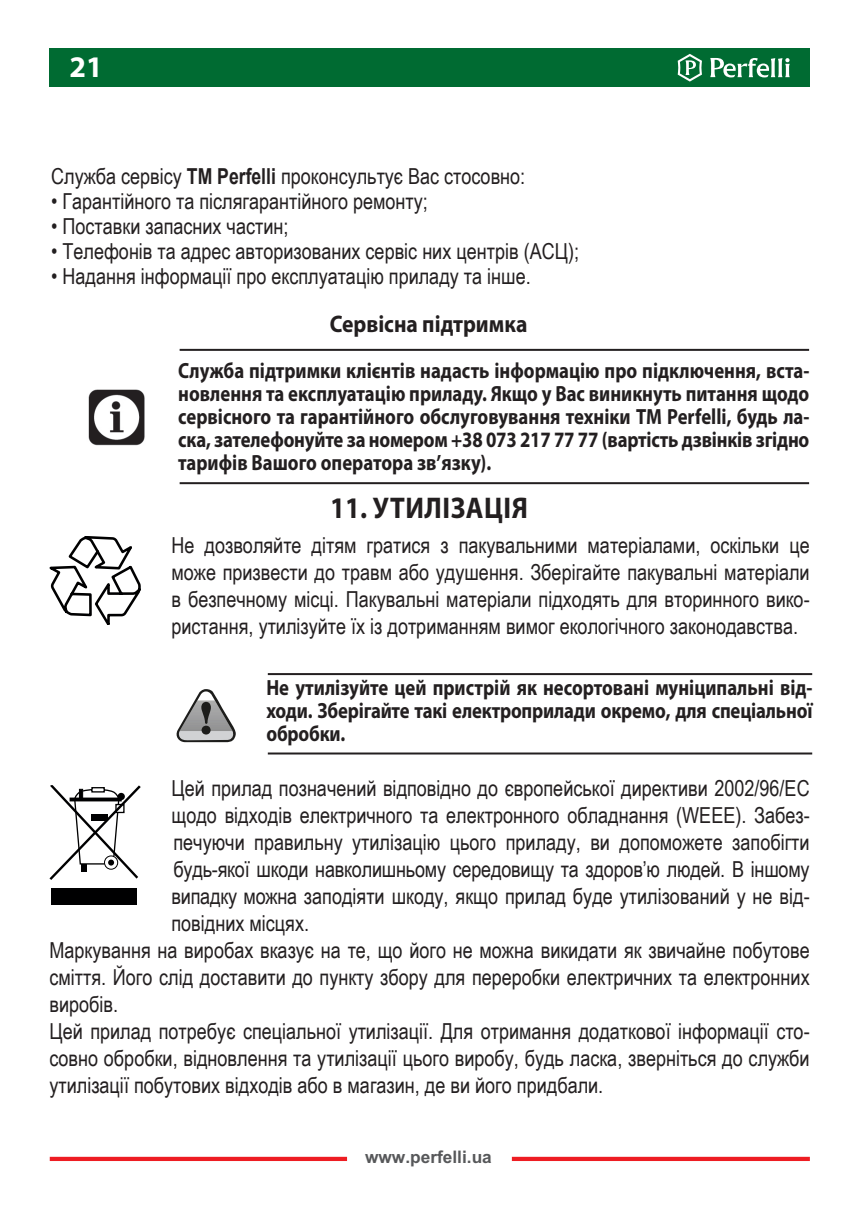
<style>
.page{position:relative;width:862px;height:1214px;background:#fff}
.page>*{position:absolute;margin:0;border:0;box-sizing:border-box;transform-origin:0 0}
.t1{font:700 30px "Myriad Pro";letter-spacing:.02em;color:#231f20;scale:.9 1}
.t2{font:700 30px "Myriad Pro";color:#fff}
.t3{font:700 24px "Myriad Pro";color:#231f20;scale:.9 1}
.t4{font:22px/27px "Arial Narrow";color:#231f20;text-align:justify}
.t5{font:700 22px/23px "Myriad Pro";letter-spacing:-.01em;color:#231f20;text-align:justify;scale:.85 1}
.t6{font:700 17.2px "Arial";color:#57585a}
.s1{font-family:"Arial";font-weight:700}
</style>
<div class="page">
<svg style="left:49px;top:537px;width:92px;height:87px"></svg>
<svg style="left:49px;top:785px;width:92px;height:94px"></svg>
<div style="left:51px;top:888px;width:86px;height:16px;background:#000001"></div>
<hr style="left:268px;top:673px;width:544px;height:2px;background:#231f20">
<hr style="left:268px;top:752px;width:544px;height:2px;background:#231f20">
<svg style="left:176px;top:689px;width:60px;height:53px"></svg>
<hr style="left:180px;top:349px;width:629px;height:2px;background:#231f20">
<hr style="left:180px;top:482px;width:629px;height:2px;background:#231f20">
<img style="left:88px;top:389px;width:57px;height:57px">
<div style="left:50px;top:48px;width:760px;height:38px;background:#006b32"></div>
<svg style="left:710px;top:58px;width:79px;height:19px"></svg>
<svg style="left:678px;top:54px;width:24px;height:28px"></svg>
<svg style="left:512px;top:1156px;width:298px;height:4px"></svg>
<svg style="left:50px;top:1156px;width:297px;height:4px"></svg>
<h1 class="t2" style="left:69px;top:47px;width:35px">21</h1>
<p class="t4" style="left:51px;top:161px;width:475px">Служба сервісу <span class="s1">ТМ Perfelli</span> проконсультує Вас стосовно:</p>
<p class="t4" style="left:51px;top:186px;width:378px">• Гарантійного та післягарантійного ремонту;</p>
<p class="t4" style="left:51px;top:211px;width:239px">• Поставки запасних частин;</p>
<p class="t4" style="left:51px;top:236px;width:529px">• Телефонів та адрес авторизованих сервіс них центрів (АСЦ);</p>
<p class="t4" style="left:51px;top:261px;width:481px">• Надання інформації про експлуатацію приладу та інше.</p>
<p class="t3" style="left:330px;top:308px;width:221px">Сервісна підтримка</p>
<p class="t5" style="left:178px;top:358px;width:744px">Служба підтримки клієнтів надасть інформацію про підключення, вста&shy;новлення та експлуатацію приладу. Якщо у Вас виникнуть питання щодо сервісного та гарантійного обслуговування техніки ТМ Perfelli, будь ла&shy;ска, зателефонуйте за номером +38 073 217 77 77 (вартість дзвінків згідно тарифів Вашого оператора зв’язку).</p>
<p class="t1" style="left:330px;top:488px;width:221px">11. УТИЛІЗАЦІЯ</p>
<p class="t4" style="left:171px;top:531px;width:640px">Не дозволяйте дітям гратися з пакувальними матеріалами, оскільки це може призвести до травм або удушення. Зберігайте пакувальні матеріали в безпечному місці. Пакувальні матеріали підходять для вторинного вико&shy;ристання, утилізуйте їх із дотриманням вимог екологічного законодавства.</p>
<p class="t5" style="left:266px;top:675px;width:644px">Не утилізуйте цей пристрій як несортовані муніципальні від&shy;ходи. Зберігайте такі електроприлади окремо, для спеціальної обробки.</p>
<p class="t4" style="left:171px;top:774px;width:640px">Цей прилад позначений відповідно до європейської директиви 2002/96/ЕС щодо відходів електричного та електронного обладнання (WЕЕЕ). Забез&shy;печуючи правильну утилізацію цього приладу, ви допоможете запобігти будь-якої шкоди навколишньому середовищу та здоров’ю людей. В іншому випадку можна заподіяти шкоду, якщо прилад буде утилізований у не від&shy;повідних місцях.</p>
<p class="t4" style="left:49px;top:935px;width:761px">Маркування на виробах вказує на те, що його не можна викидати як звичайне побутове сміття. Його слід доставити до пункту збору для переробки електричних та електронних виробів.</p>
<p class="t4" style="left:49px;top:1016px;width:762px">Цей прилад потребує спеціальної утилізації. Для отримання додаткової інформації сто&shy;совно обробки, відновлення та утилізації цього виробу, будь ласка, зверніться до служби утилізації побутових відходів або в магазин, де ви його придбали.</p>
<p class="t6" style="left:365px;top:1145px;width:128px">www.perfelli.ua</p>
</div>
